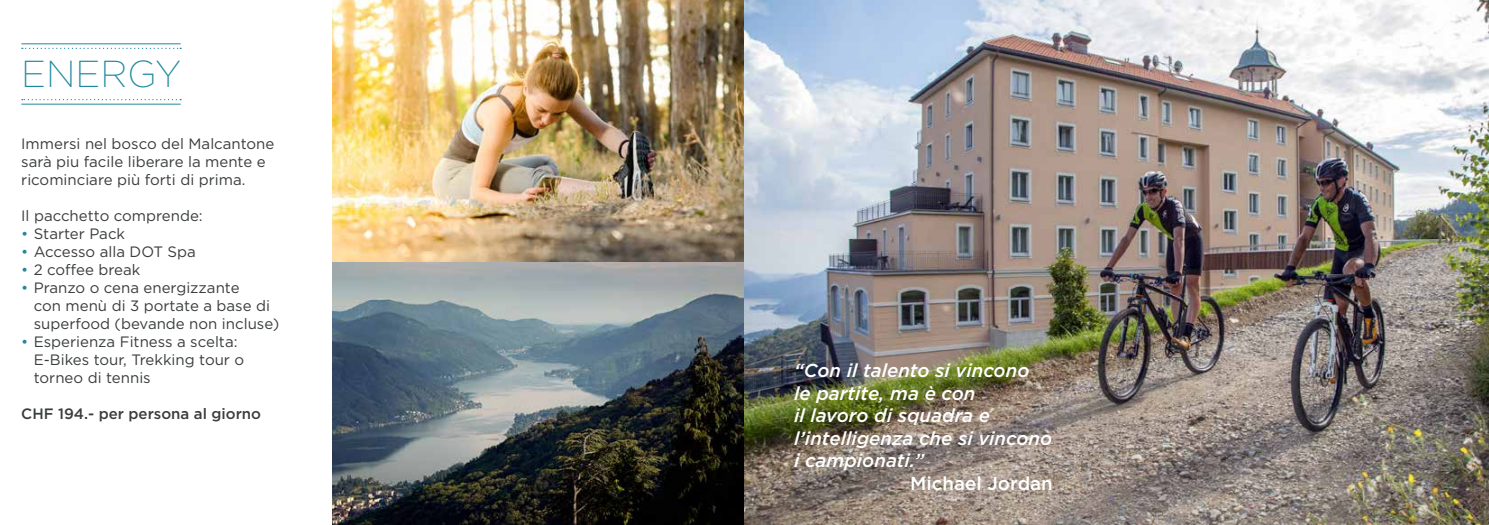
<style>
.page{position:relative;width:1489px;height:525px;background:#fff}
.page>*{position:absolute;margin:0;border:0;box-sizing:border-box;transform-origin:0 0}
.t1{font:200 37.5px "Gotham";color:#20889c}
.t2{font:italic 500 18.75px/22.5px "Gotham";color:#fff}
.t3{font:500 18.75px "Gotham";color:#fff}
.t4{font:15px/18px "Gotham";color:#3a3d3d}
.t5{font:500 15px "Gotham";color:#3a3d3d}
.s1{color:#20889c}
</style>
<div class="page">
<hr style="left:21px;top:43px;width:160px;height:1px;background:#20889c">
<hr style="left:21px;top:104px;width:160px;height:1px;background:#20889c">
<svg style="left:22px;top:48px;width:159px;height:1px"></svg>
<svg style="left:22px;top:99px;width:159px;height:1px"></svg>
<img style="left:332px;top:0;width:1156px;height:524px">
<h1 class="t1" style="left:21px;top:50px;width:161px">ENERGY</h1>
<p class="t4" style="left:21px;top:134px;width:255px">Immersi nel bosco del Malcantone sarà piu facile liberare la mente e ricominciare più forti di prima.</p>
<p class="t4" style="left:21px;top:206px;width:183px">Il pacchetto comprende:</p>
<p class="t4" style="left:21px;top:224px;width:105px"><span class="s1">•</span> Starter Pack</p>
<p class="t4" style="left:21px;top:242px;width:176px"><span class="s1">•</span> Accesso alla DOT Spa</p>
<p class="t4" style="left:21px;top:260px;width:120px"><span class="s1">•</span> 2 coffee break</p>
<p class="t4" style="left:34px;top:278px;width:247px;text-indent:-12px"><span class="s1">•</span> Pranzo o cena energizzante<br>con menù di 3 portate a base di superfood (bevande non incluse)</p>
<p class="t4" style="left:34px;top:332px;width:212px;text-indent:-12px"><span class="s1">•</span> Esperienza Fitness a scelta:<br>E-Bikes tour, Trekking tour o torneo di tennis</p>
<p class="t5" style="left:21px;top:404px;width:241px">CHF 194.- per persona al giorno</p>
<p class="t2" style="left:794px;top:359px;width:260px">“Con il talento si vincono<br>le partite, ma è con<br>il lavoro di squadra e l’intelligenza che si vincono i campionati.”</p>
<p class="t3" style="left:910px;top:470px;width:144px">Michael Jordan</p>
</div>
